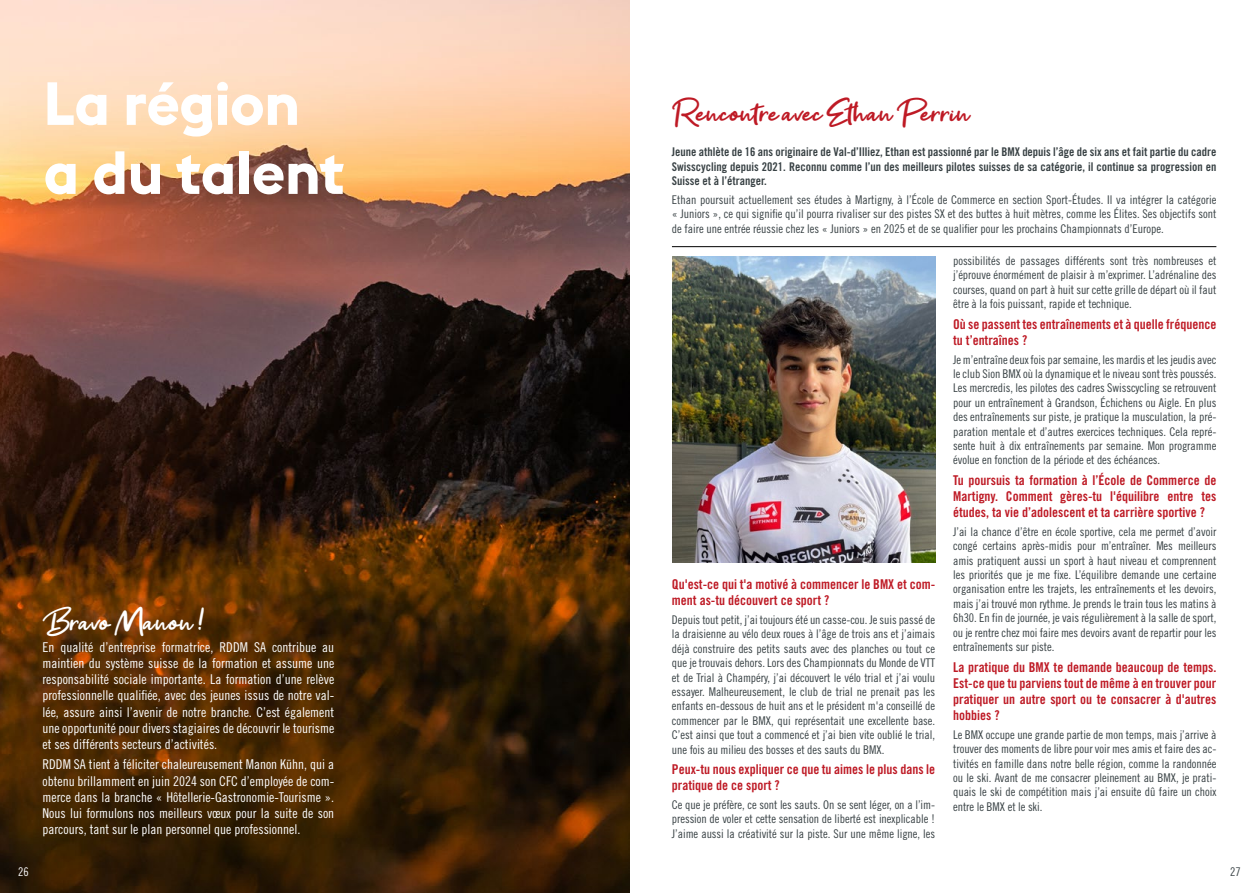
<style>
.page{position:relative;width:1259px;height:893px;background:#fff}
.page>*{position:absolute;margin:0;border:0;box-sizing:border-box;transform-origin:0 0}
.t1{font:700 60px/69px "Euclid Flex";letter-spacing:-.005em;color:#fff}
.t2{font:39px "Get Show";letter-spacing:.01em;color:#be1a25}
.t3{font:39px "Get Show";letter-spacing:.005em;color:#fff}
.t4{font:13.5px/16.2px "Trade Gothic LT Std Cn 18";color:#fff;text-align:justify}
.t5{font:13.5px/16.2px "Trade Gothic LT Std Bd Cn 20";color:#be1a25}
.t6{font:12px/14.4px "Trade Gothic LT Std Cn 18";letter-spacing:-.005em;color:#384144;text-align:justify}
.t7{font:12px/14.4px "Trade Gothic LT Std Bd Cn 20";color:#384144;text-align:justify}
.t8{font:12px "Trade Gothic LT Std Cn 18";color:#fff}
</style>
<div class="page">
<img style="left:0;top:0;width:629px;height:893px">
<hr style="left:672px;top:246px;width:544px;height:1px;background:#000">
<img style="left:672px;top:256px;width:263px;height:306px">
<h1 class="t1" style="left:43px;top:70px;width:303px">La région a du talent</h1>
<p class="t8" style="left:18px;top:865px;width:12px">26</p>
<h2 class="t3" style="left:43px;top:600px;width:164px">Bravo Manon !</h2>
<p class="t4" style="left:42px;top:639px;width:293px">En qualité d’entreprise formatrice, RDDM SA contribue au maintien du système suisse de la formation et assume une responsabilité sociale importante. La formation d’une relève professionnelle qualifiée, avec des jeunes issus de notre val&shy;lée, assure ainsi l’avenir de notre branche. C’est également une opportunité pour divers stagiaires de découvrir le tourisme et ses différents secteurs d’activités.</p>
<p class="t4" style="left:42px;top:756px;width:293px">RDDM SA tient à féliciter chaleureusement Manon Kühn, qui a obtenu brillamment en juin 2024 son CFC d’employée de com&shy;merce dans la branche « Hôtellerie-Gastronomie-Tourisme ».<br>Nous lui formulons nos meilleurs vœux pour la suite de son parcours, tant sur le plan personnel que professionnel.</p>
<h2 class="t2" style="left:672px;top:90px;width:299px">Rencontre avec Ethan Perrin</h2>
<p class="t7" style="left:672px;top:145px;width:546px">Jeune athlète de 16 ans originaire de Val-d’Illiez, Ethan est passionné par le BMX depuis l’âge de six ans et fait partie du cadre Swisscycling depuis 2021. Reconnu comme l’un des meilleurs pilotes suisses de sa catégorie, il continue sa progression en Suisse et à l’étranger.</p>
<p class="t6" style="left:672px;top:192px;width:546px">Ethan poursuit actuellement ses études à Martigny, à l’École de Commerce en section Sport-Études. Il va intégrer la catégorie « Juniors », ce qui signifie qu’il pourra rivaliser sur des pistes SX et des buttes à huit mètres, comme les Élites. Ses objectifs sont de faire une entrée réussie chez les « Juniors » en 2025 et de se qualifier pour les prochains Championnats d’Europe.</p>
<p class="t5" style="left:672px;top:576px;width:265px">Qu'est-ce qui t'a motivé à commencer le BMX et com&shy;ment as-tu découvert ce sport ?</p>
<p class="t6" style="left:672px;top:612px;width:265px">Depuis tout petit, j’ai toujours été un casse-cou. Je suis passé de la draisienne au vélo deux roues à l’âge de trois ans et j’aimais déjà construire des petits sauts avec des planches ou tout ce que je trouvais dehors. Lors des Championnats du Monde de VTT et de Trial à Champéry, j’ai découvert le vélo trial et j’ai voulu essayer. Malheureusement, le club de trial ne prenait pas les enfants en-dessous de huit ans et le président m'a conseillé de commencer par le BMX, qui représentait une excellente base.<br>C’est ainsi que tout a commencé et j’ai bien vite oublié le trial, une fois au milieu des bosses et des sauts du BMX.</p>
<p class="t5" style="left:672px;top:761px;width:265px">Peux-tu nous expliquer ce que tu aimes le plus dans le pratique de ce sport ?</p>
<p class="t6" style="left:672px;top:797px;width:265px">Ce que je préfère, ce sont les sauts. On se sent léger, on a l’im&shy;pression de voler et cette sensation de liberté est inexplicable !<br>J’aime aussi la créativité sur la piste. Sur une même ligne, les</p>
<p class="t6" style="left:953px;top:253px;width:265px">possibilités de passages différents sont très nombreuses et j’éprouve énormément de plaisir à m’exprimer. L’adrénaline des courses, quand on part à huit sur cette grille de départ où il faut être à la fois puissant, rapide et technique.</p>
<p class="t5" style="left:953px;top:316px;width:265px">Où se passent tes entraînements et à quelle fréquence tu t’entraînes ?</p>
<p class="t6" style="left:953px;top:352px;width:265px">Je m’entraîne deux fois par semaine, les mardis et les jeudis avec le club Sion BMX où la dynamique et le niveau sont très poussés.<br>Les mercredis, les pilotes des cadres Swisscycling se retrouvent pour un entraînement à Grandson, Échichens ou Aigle. En plus des entraînements sur piste, je pratique la musculation, la pré&shy;paration mentale et d’autres exercices techniques. Cela repré&shy;sente huit à dix entraînements par semaine. Mon programme évolue en fonction de la période et des échéances.</p>
<p class="t5" style="left:953px;top:472px;width:265px;text-align:justify">Tu poursuis ta formation à l’École de Commerce de Martigny. Comment gères-tu l'équilibre entre tes études, ta vie d’adolescent et ta carrière sportive ?</p>
<p class="t6" style="left:953px;top:524px;width:265px">J’ai la chance d’être en école sportive, cela me permet d’avoir congé certains après-midis pour m’entraîner. Mes meilleurs amis pratiquent aussi un sport à haut niveau et comprennent les priorités que je me fixe. L’équilibre demande une certaine organisation entre les trajets, les entraînements et les devoirs, mais j’ai trouvé mon rythme. Je prends le train tous les matins à 6h30. En fin de journée, je vais régulièrement à la salle de sport, ou je rentre chez moi faire mes devoirs avant de repartir pour les entraînements sur piste.</p>
<p class="t5" style="left:953px;top:658px;width:265px;text-align:justify">La pratique du BMX te demande beaucoup de temps.<br>Est-ce que tu parviens tout de même à en trouver pour pratiquer un autre sport ou te consacrer à d'autres hobbies ?</p>
<p class="t6" style="left:953px;top:727px;width:265px">Le BMX occupe une grande partie de mon temps, mais j’arrive à trouver des moments de libre pour voir mes amis et faire des ac&shy;tivités en famille dans notre belle région, comme la randonnée ou le ski. Avant de me consacrer pleinement au BMX, je prati&shy;quais le ski de compétition mais j’ai ensuite dû faire un choix entre le BMX et le ski.</p>
<p class="t6" style="left:1230px;top:864px;width:12px">27</p>
</div>
